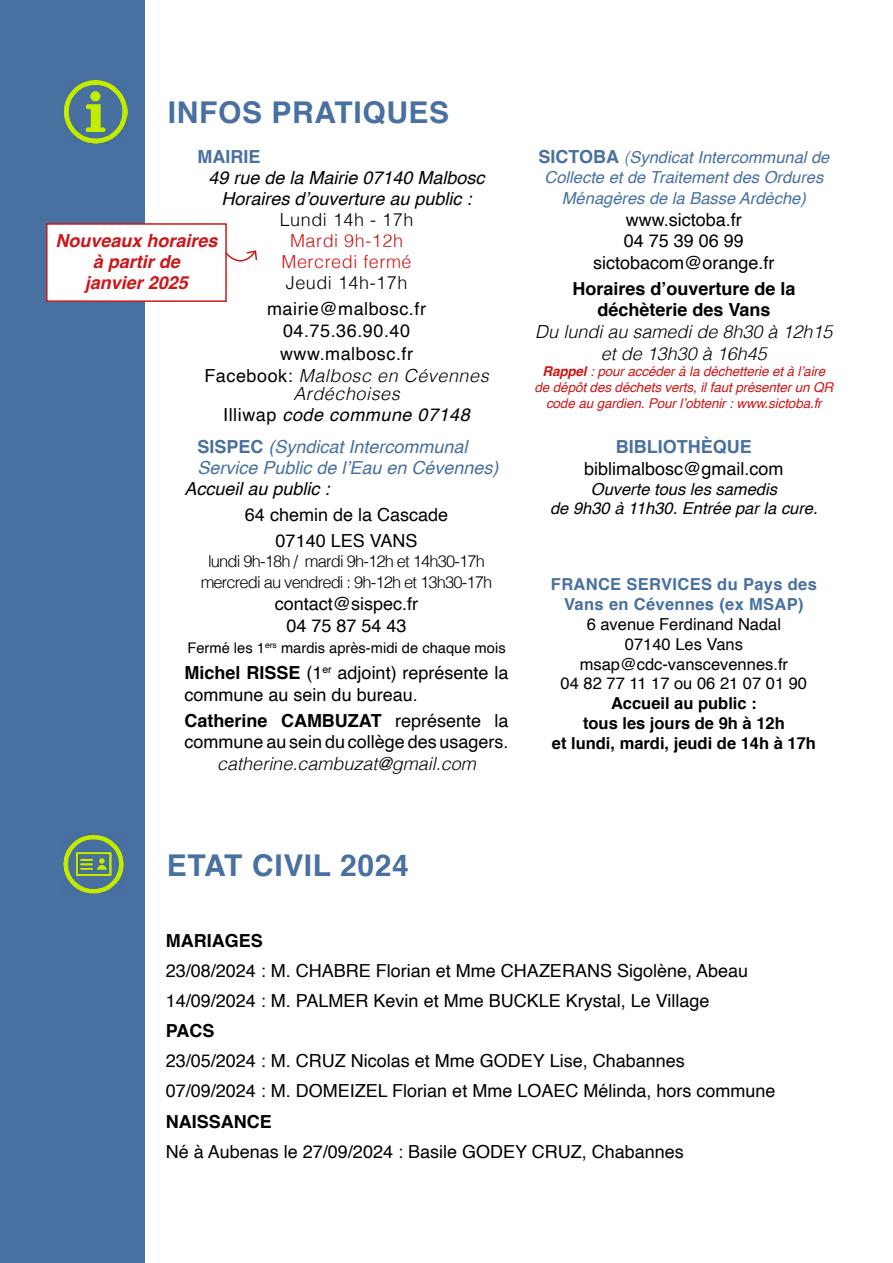
<style>
.page{position:relative;width:893px;height:1263px;background:#fff}
.page>*{position:absolute;margin:0;border:0;box-sizing:border-box;transform-origin:0 0}
.t1{font:700 30px "Helvetica";letter-spacing:.02em;color:#4870a0}
.t2{font:18px/21.6px "Helvetica";color:#000}
.t3{font:italic 18px/21px "Helvetica";color:#000;text-align:center}
.t4{font:18px/22.2px "Helvetica";letter-spacing:.03em;color:#000;text-align:center}
.t5{font:italic 300 18px/21.6px "Helvetica";color:#000;text-align:center}
.t6{font:700 18px/21.6px "Helvetica";color:#000;text-align:center}
.t7{font:italic 18px/21px "Helvetica";color:#4870a0}
.t8{font:italic 700 18px/21px "Helvetica";color:#cd1719;text-align:center}
.t9{font:italic 18px/21px "Helvetica";letter-spacing:.03em;color:#000;text-align:center}
.t10{font:300 18px "Helvetica";letter-spacing:.03em;color:#000}
.t11{font:300 18px/21px "Helvetica";letter-spacing:.03em;color:#cd1719;text-align:center}
.t12{font:700 18px "Helvetica";color:#4870a0}
.t13{font:italic 16.5px/19.8px "Helvetica";color:#4870a0;text-align:center}
.t14{font:16.5px/19.8px "Helvetica";color:#000;text-align:center}
.t15{font:300 16.5px/21.6px "Helvetica";letter-spacing:-.05em;color:#000;text-align:center}
.t16{font:700 16.5px/19.8px "Helvetica";color:#000;text-align:center}
.t17{font:italic 16.5px/19.8px "Helvetica";color:#000;text-align:center}
.t18{font:700 16.5px/19.8px "Helvetica";letter-spacing:.02em;color:#4870a0;text-align:center}
.t19{font:14.7px "Helvetica";color:#000}
.t20{font:italic 13.5px/16.2px "Helvetica";letter-spacing:-.01em;color:#cd1719;text-align:center}
.s1{font-weight:300;font-style:italic}
.s2{font-weight:300}
.s3{font-style:normal}
.s4{font-weight:700;font-style:normal}
.s5{font-weight:700}
.s6{font-weight:700;font-style:normal;font-size:18px}
</style>
<div class="page">
<div style="left:0;top:0;width:145px;height:1263px;background:#4870a0"></div>
<img style="left:63px;top:834px;width:61px;height:60px">
<img style="left:64px;top:79px;width:64px;height:64px">
<div style="left:46px;top:223px;width:181px;height:79px;background:#fff;border:2px solid #cd1719"></div>
<svg style="left:225px;top:249px;width:33px;height:23px"></svg>
<h1 class="t1" style="left:168px;top:88px;width:283px">INFOS PRATIQUES</h1>
<p class="t12" style="left:197px;top:142px;width:64px">MAIRIE</p>
<p class="t3" style="left:208px;top:167px;width:278px">49 rue de la Mairie 07140 Malbosc<br>Horaires d’ouverture au public :</p>
<p class="t10" style="left:280px;top:204px;width:135px">Lundi 14h - 17h</p>
<p class="t11" style="left:282px;top:229px;width:132px">Mardi 9h-12h<br>Mercredi fermé</p>
<p class="t10" style="left:286px;top:267px;width:123px">Jeudi 14h-17h</p>
<p class="t4" style="left:204px;top:298px;width:286px">mairie@malbosc.fr<br>04.75.36.90.40<br>www.malbosc.fr<br>Facebook: <span class="s1">Malbosc en Cévennes</span></p>
<p class="t9" style="left:223px;top:384px;width:248px"><span class="s2">Ardéchoises<br></span><span class="s3">Illiwap</span> code commune 07148</p>
<p class="t7" style="left:197px;top:437px;width:303px"><span class="s4">SISPEC</span> (Syndicat Intercommunal<br>Service Public de l’Eau en Cévennes)</p>
<p class="t3" style="left:185px;top:479px;width:147px">Accueil au public :</p>
<p class="t2" style="left:245px;top:502px;width:205px;line-height:25.8px;text-align:center">64 chemin de la Cascade<br>07140 LES VANS</p>
<p class="t15" style="left:201px;top:549px;width:293px">lundi 9h-18h / mardi 9h-12h et 14h30-17h mercredi au vendredi : 9h-12h et 13h30-17h</p>
<p class="t2" style="left:275px;top:593px;width:145px;text-align:center">contact@sispec.fr<br>04 75 87 54 43</p>
<p class="t19" style="left:187px;top:637px;width:320px">Fermé les 1<sup>ers</sup> mardis après-midi de chaque mois</p>
<p class="t2" style="left:185px;top:662px;width:325px"><span class="s5">Michel RISSE</span> (1<sup>er</sup> adjoint) représente la commune au sein du bureau.</p>
<p class="t2" style="left:185px;top:710px;width:325px"><span class="s5">Catherine CAMBUZAT</span> représente la commune au sein du collège des usagers.</p>
<p class="t5" style="left:217px;top:751px;width:260px">catherine.cambuzat@gmail.com</p>
<p class="t8" style="left:55px;top:232px;width:164px">Nouveaux horaires à partir de<br>janvier 2025</p>
<p class="t13" style="left:538px;top:147px;width:293px"><span class="s6">SICTOBA</span> <span class="s2">(</span>Syndicat Intercommunal de<br>Collecte et de Traitement des Ordures</p>
<p class="t13" style="left:562px;top:189px;width:245px">Ménagères de la Basse Ardèche)</p>
<p class="t2" style="left:593px;top:209px;width:183px;text-align:center">www.sictoba.fr<br>04 75 39 06 99 sictobacom@orange.fr</p>
<p class="t6" style="left:572px;top:278px;width:225px">Horaires d’ouverture de la déchèterie des Vans</p>
<p class="t5" style="left:535px;top:320px;width:299px">Du lundi au samedi de 8h30 à 12h15 et de 13h30 à 16h45</p>
<p class="t20" style="left:535px;top:363px;width:300px"><span class="s5">Rappel</span> : pour accéder à la déchetterie et à l’aire de dépôt des déchets verts, il faut présenter un QR code au gardien. Pour l’obtenir : www.sictoba.fr</p>
<p class="t12" style="left:616px;top:432px;width:138px">BIBLIOTHÈQUE</p>
<p class="t2" style="left:584px;top:458px;width:201px">biblimalbosc@gmail.com</p>
<p class="t17" style="left:550px;top:479px;width:269px">Ouverte tous les samedis<br>de 9h30 à 11h30. Entrée par la cure.</p>
<p class="t18" style="left:551px;top:575px;width:267px">FRANCE SERVICES du Pays des<br>Vans en Cévennes (ex MSAP)</p>
<p class="t14" style="left:561px;top:615px;width:248px">6 avenue Ferdinand Nadal<br>07140 Les Vans msap@cdc-vanscevennes.fr<br>04 82 77 11 17 ou 06 21 07 01 90</p>
<p class="t16" style="left:552px;top:694px;width:266px">Accueil au public :<br>tous les jours de 9h à 12h<br>et lundi, mardi, jeudi de 14h à 17h</p>
<h1 class="t1" style="left:167px;top:841px;width:243px">ETAT CIVIL 2024</h1>
<p class="t6" style="left:166px;top:930px;width:99px">MARIAGES</p>
<p class="t2" style="left:166px;top:956px;width:584px;line-height:30.2px">23/08/2024 : M. CHABRE Florian et Mme CHAZERANS Sigolène, Abeau<br>14/09/2024 : M. PALMER Kevin et Mme BUCKLE Krystal, Le Village</p>
<p class="t6" style="left:166px;top:1020px;width:50px">PACS</p>
<p class="t2" style="left:166px;top:1046px;width:611px;line-height:30.2px">23/05/2024 : M. CRUZ Nicolas et Mme GODEY Lise, Chabannes<br>07/09/2024 : M. DOMEIZEL Florian et Mme LOAEC Mélinda, hors commune</p>
<p class="t6" style="left:166px;top:1111px;width:108px">NAISSANCE</p>
<p class="t2" style="left:166px;top:1141px;width:519px">Né à Aubenas le 27/09/2024 : Basile GODEY CRUZ, Chabannes</p>
</div>
